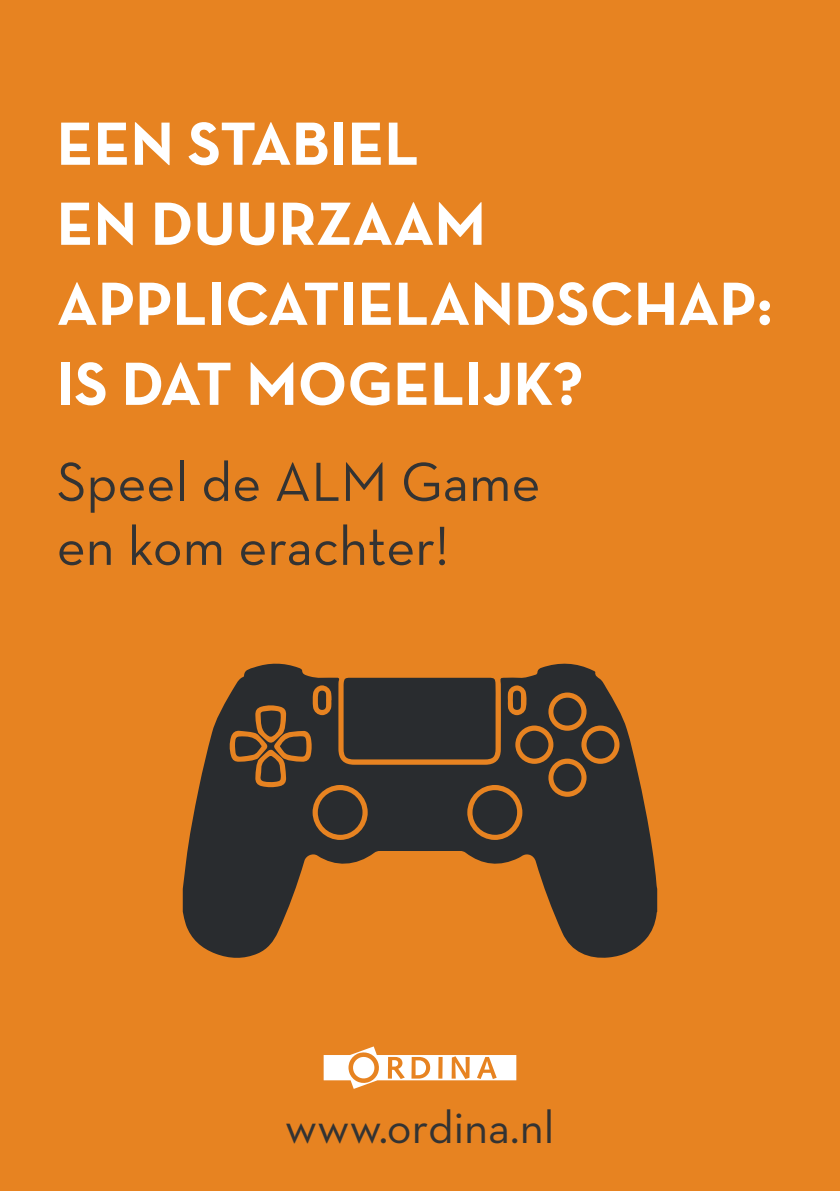
<style>
.page{position:relative;width:840px;height:1191px;background:#fff}
.page>*{position:absolute;margin:0;border:0;box-sizing:border-box;transform-origin:0 0}
.t1{font:700 62px/80px "Neutra Text";color:#fff}
.t2{font:56px "Neutra Text";color:#333}
.t3{font:46.8px "Neutra Text";color:#333}
</style>
<div class="page">
<div style="left:0;top:0;width:839px;height:1191px;background:#e78321"></div>
<svg style="left:183px;top:663px;width:473px;height:295px;fill:#292c2f"></svg>
<div style="left:343px;top:678px;width:152px;height:81px;background:#292c2f"></div>
<div style="left:317px;top:790px;width:45px;height:45px;background:#292c2f;border-radius:50%"></div>
<div style="left:472px;top:790px;width:45px;height:45px;background:#292c2f;border-radius:50%"></div>
<div style="left:520px;top:730px;width:28px;height:28px;background:#292c2f;border-radius:50%"></div>
<div style="left:553px;top:697px;width:28px;height:28px;background:#292c2f;border-radius:50%"></div>
<div style="left:586px;top:730px;width:28px;height:28px;background:#292c2f;border-radius:50%"></div>
<div style="left:553px;top:764px;width:28px;height:28px;background:#292c2f;border-radius:50%"></div>
<svg style="left:235px;top:710px;width:71px;height:72px"></svg>
<div style="left:386px;top:771px;width:70px;height:65px;background:#292c2f;border-radius:50%"></div>
<svg style="left:512px;top:690px;width:8px;height:20px"></svg>
<svg style="left:317px;top:690px;width:9px;height:20px"></svg>
<svg style="left:323px;top:1046px;width:193px;height:42px"></svg>
<p class="t1" style="left:57px;top:102px;width:717px">EEN STABIEL<br>EN DUURZAAM<br>APPLICATIELANDSCHAP:</p>
<p class="t1" style="left:57px;top:342px;width:528px">IS DAT MOGELIJK?</p>
<p class="t2" style="left:57px;top:448px;width:485px">Speel de ALM Game</p>
<p class="t2" style="left:57px;top:512px;width:393px">en kom erachter!</p>
<p class="t3" style="left:285px;top:1098px;width:271px">www.ordina.nl</p>
</div>
